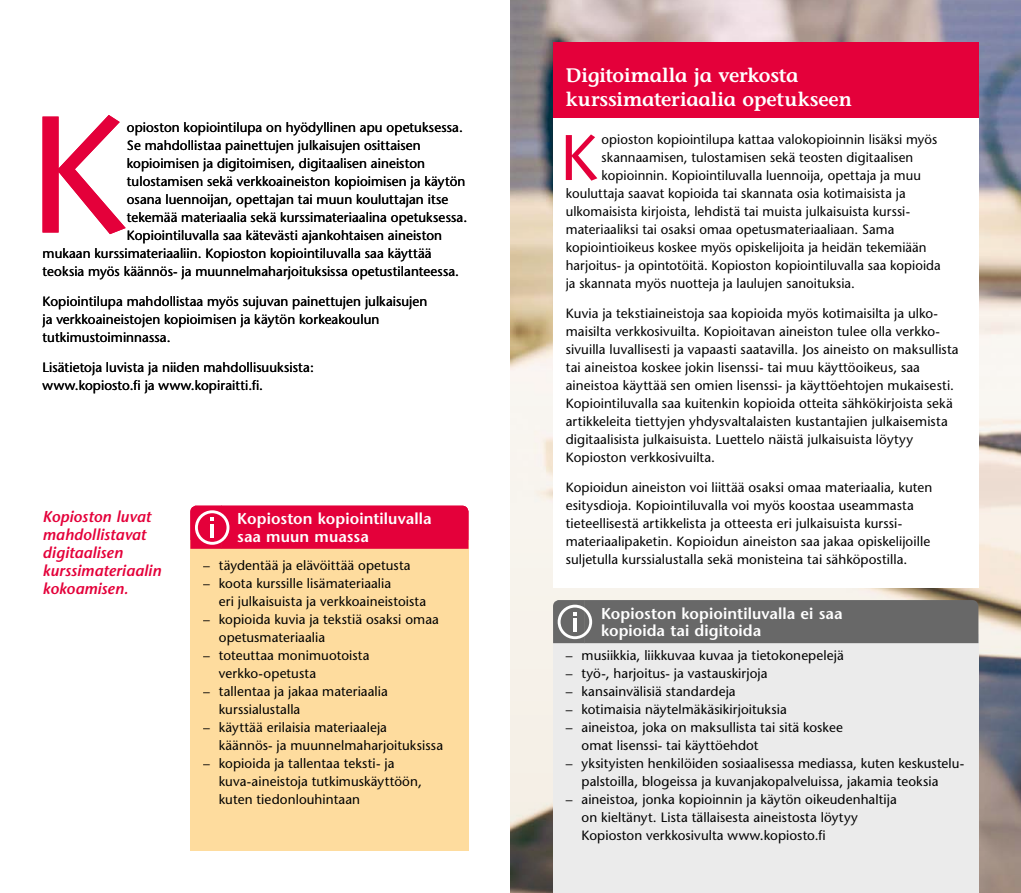
<style>
.page{position:relative;width:1021px;height:893px;background:#fff}
.page>*{position:absolute;margin:0;border:0;box-sizing:border-box;transform-origin:0 0}
.t1{font:165.6px "Stone Sans";color:#e4003a}
.t2{font:64.2px "Stone Sans";color:#e4003a}
.t3{font:600 19.5px/24px "Stone Informal Std";letter-spacing:-.01em;color:#fff}
.t4{font:600 15.75px/17.2px "Stone Sans";letter-spacing:.005em;color:#fff}
.t5{font:italic 600 15.75px/18px "Stone Sans";color:#e4003a}
.t6{font:13.5px/18px "Stone Sans";letter-spacing:.005em;color:#000}
</style>
<div class="page">
<img style="left:510px;top:0;width:510px;height:893px">
<div style="left:553px;top:43px;width:425px;height:545px;background:#fff"></div>
<div style="left:553px;top:43px;width:425px;height:75px;background:#e4003a"></div>
<div style="left:190px;top:540px;width:278px;height:310px;background:#fedc9e"></div>
<div style="left:190px;top:506px;width:278px;height:43px;background:#e4003a"></div>
<div style="left:195px;top:510px;width:34px;height:35px;border:3px solid #fff;border-radius:50%"></div>
<div style="left:553px;top:634px;width:425px;height:259px;background:#ebebeb"></div>
<div style="left:553px;top:600px;width:425px;height:43px;background:#686868"></div>
<div style="left:557px;top:605px;width:35px;height:34px;border:3px solid #fff;border-radius:50%"></div>
<h1 class="t1" style="left:29px;top:76px;width:100px">K</h1>
<p class="t6" style="left:127px;top:118px;width:337px">opioston kopiointilupa on hyödyllinen apu opetuksessa.</p>
<p class="t6" style="left:127px;top:136px;width:295px">Se mahdollistaa painettujen julkaisujen osittaisen</p>
<p class="t6" style="left:127px;top:154px;width:300px">kopioimisen ja digitoimisen, digitaalisen aineiston</p>
<p class="t6" style="left:127px;top:172px;width:340px">tulostamisen sekä verkkoaineiston kopioimisen ja käytön</p>
<p class="t6" style="left:127px;top:190px;width:323px">osana luennoijan, opettajan tai muun kouluttajan itse</p>
<p class="t6" style="left:127px;top:208px;width:342px">tekemää materiaalia sekä kurssimateriaalina opetuksessa.</p>
<p class="t6" style="left:127px;top:226px;width:317px">Kopiointiluvalla saa kätevästi ajankohtaisen aineiston</p>
<p class="t6" style="left:43px;top:244px;width:390px">mukaan kurssimateriaaliin. Kopioston kopiointiluvalla saa käyttää</p>
<p class="t6" style="left:43px;top:262px;width:418px">teoksia myös käännös- ja muunnelmaharjoituksissa opetustilanteessa.</p>
<p class="t6" style="left:43px;top:292px;width:386px">Kopiointilupa mahdollistaa myös sujuvan painettujen julkaisujen ja verkkoaineistojen kopioimisen ja käytön korkeakoulun tutkimustoiminnassa.</p>
<p class="t6" style="left:43px;top:358px;width:273px">Lisätietoja luvista ja niiden mahdollisuuksista: www.kopiosto.fi ja www.kopiraitti.fi.</p>
<p class="t5" style="left:43px;top:508px;width:120px">Kopioston luvat mahdollistavat digitaalisen kurssimateriaalin kokoamisen.</p>
<p class="t4" style="left:237px;top:510px;width:196px">Kopioston kopiointiluvalla saa muun muassa</p>
<p class="t6" style="left:203px;top:556px;width:209px">– täydentää ja elävöittää opetusta</p>
<p class="t6" style="left:219px;top:574px;width:209px;text-indent:-16px">– koota kurssille lisämateriaalia<br>eri julkaisuista ja verkkoaineistoista</p>
<p class="t6" style="left:219px;top:610px;width:221px;text-indent:-16px">– kopioida kuvia ja tekstiä osaksi omaa opetusmateriaalia</p>
<p class="t6" style="left:219px;top:646px;width:152px;text-indent:-16px">– toteuttaa monimuotoista verkko-opetusta</p>
<p class="t6" style="left:219px;top:682px;width:170px;text-indent:-16px">– tallentaa ja jakaa materiaalia kurssialustalla</p>
<p class="t6" style="left:219px;top:718px;width:226px;text-indent:-16px">– käyttää erilaisia materiaaleja käännös- ja muunnelmaharjoituksissa</p>
<p class="t6" style="left:219px;top:754px;width:204px;text-indent:-16px">– kopioida ja tallentaa teksti- ja kuva-aineistoja tutkimuskäyttöön, kuten tiedonlouhintaan</p>
<h3 class="t3" style="left:566px;top:63px;width:287px">Digitoimalla ja verkosta kurssimateriaalia opetukseen</h3>
<h2 class="t2" style="left:560px;top:119px;width:39px">K</h2>
<p class="t6" style="left:601px;top:130px;width:337px">opioston kopiointilupa kattaa valokopioinnin lisäksi myös</p>
<p class="t6" style="left:601px;top:148px;width:313px">skannaamisen, tulostamisen sekä teosten digitaalisen</p>
<p class="t6" style="left:601px;top:166px;width:321px">kopioinnin. Kopiointiluvalla luennoija, opettaja ja muu</p>
<p class="t6" style="left:566px;top:184px;width:341px">kouluttaja saavat kopioida tai skannata osia kotimaisista ja</p>
<p class="t6" style="left:566px;top:202px;width:344px">ulkomaisista kirjoista, lehdistä tai muista julkaisuista kurssi-</p>
<p class="t6" style="left:566px;top:220px;width:330px">materiaaliksi tai osaksi omaa opetusmateriaaliaan. Sama</p>
<p class="t6" style="left:566px;top:238px;width:362px">kopiointioikeus koskee myös opiskelijoita ja heidän tekemiään</p>
<p class="t6" style="left:566px;top:256px;width:376px">harjoitus- ja opintotöitä. Kopioston kopiointiluvalla saa kopioida</p>
<p class="t6" style="left:566px;top:274px;width:291px">ja skannata myös nuotteja ja laulujen sanoituksia.</p>
<p class="t6" style="left:566px;top:304px;width:394px">Kuvia ja tekstiaineistoja saa kopioida myös kotimaisilta ja ulko&shy;maisilta verkkosivuilta. Kopioitavan aineiston tulee olla verkko&shy;sivuilla luvallisesti ja vapaasti saatavilla. Jos aineisto on maksullista tai aineistoa koskee jokin lisenssi- tai muu käyttöoikeus, saa aineistoa käyttää sen omien lisenssi- ja käyttöehtojen mukaisesti.<br>Kopiointiluvalla saa kuitenkin kopioida otteita sähkökirjoista sekä artikkeleita tiettyjen yhdysvaltalaisten kustantajien julkaisemista digitaalisista julkaisuista. Luettelo näistä julkaisuista löytyy Kopioston verkkosivuilta.</p>
<p class="t6" style="left:566px;top:478px;width:368px">Kopioidun aineiston voi liittää osaksi omaa materiaalia, kuten esitysdioja. Kopiointiluvalla voi myös koostaa useammasta tieteellisestä artikkelista ja otteesta eri julkaisuista kurssi&shy;materiaalipaketin. Kopioidun aineiston saa jakaa opiskelijoille suljetulla kurssialustalla sekä monisteina tai sähköpostilla.</p>
<p class="t4" style="left:601px;top:605px;width:243px">Kopioston kopiointiluvalla ei saa kopioida tai digitoida</p>
<p class="t6" style="left:566px;top:646px;width:279px">– musiikkia, liikkuvaa kuvaa ja tietokonepelejä</p>
<p class="t6" style="left:566px;top:664px;width:203px">– työ-, harjoitus- ja vastauskirjoja</p>
<p class="t6" style="left:566px;top:682px;width:171px">– kansainvälisiä standardeja</p>
<p class="t6" style="left:566px;top:700px;width:222px">– kotimaisia näytelmäkäsikirjoituksia</p>
<p class="t6" style="left:581px;top:718px;width:263px;text-indent:-16px">– aineistoa, joka on maksullista tai sitä koskee omat lisenssi- tai käyttöehdot</p>
<p class="t6" style="left:581px;top:754px;width:384px;text-indent:-16px">– yksityisten henkilöiden sosiaalisessa mediassa, kuten keskustelu&shy;palstoilla, blogeissa ja kuvanjakopalveluissa, jakamia teoksia</p>
<p class="t6" style="left:581px;top:790px;width:317px;text-indent:-16px">– aineistoa, jonka kopioinnin ja käytön oikeudenhaltija on kieltänyt. Lista tällaisesta aineistosta löytyy<br>Kopioston verkkosivulta www.kopiosto.fi</p>
</div>
